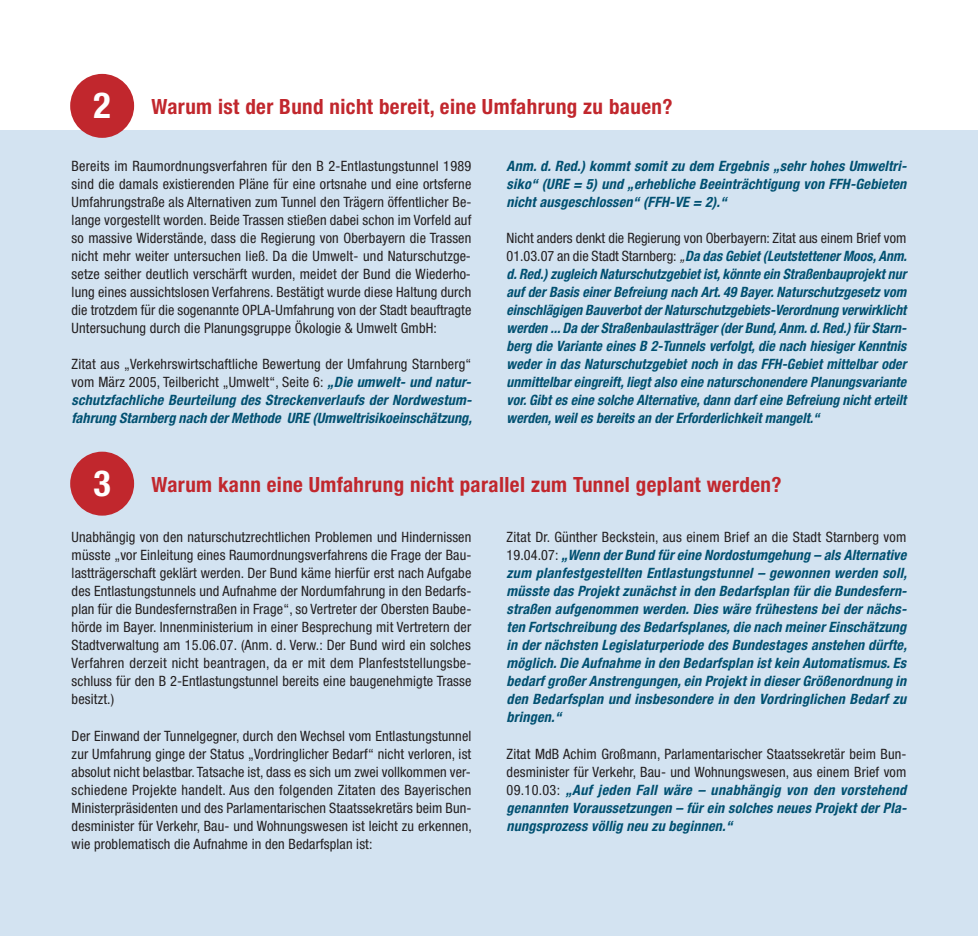
<style>
.page{position:relative;width:978px;height:936px;background:#fff}
.page>*{position:absolute;margin:0;border:0;box-sizing:border-box;transform-origin:0 0}
.t1{font:700 condensed 21px "Helvetica Neue";letter-spacing:.02em;color:#c1272d}
.t2{font:italic 700 condensed 14.25px/18px "Helvetica Neue LT";letter-spacing:.015em;color:#005071;text-align:justify}
.t3{font:condensed 14.25px/18px "Helvetica Neue LT";letter-spacing:.01em;color:#231f20;text-align:justify}
.s1{font-size:36px;color:#fff}
.s2{font-weight:400;font-style:normal;color:#231f20}
.s3{font-weight:400;color:#231f20}
</style>
<div class="page">
<div style="left:0;top:130px;width:978px;height:805px;background:#d3e3f1"></div>
<div style="left:70px;top:74px;width:64px;height:64px;background:#c1272d;border-radius:50%"></div>
<div style="left:70px;top:451px;width:64px;height:64px;background:#c1272d;border-radius:50%"></div>
<h1 class="t1" style="left:94px;top:99px;width:580px"><span class="s1">2</span> Warum ist der Bund nicht bereit, eine Umfahrung zu bauen?</h1>
<p class="t3" style="left:72px;top:158px;width:401px">Bereits im Raumordnungsverfahren für den B 2-Entlastungstunnel 1989 sind die damals existierenden Pläne für eine ortsnahe und eine ortsferne Umfahrungstraße als Alternativen zum Tunnel den Trägern öffentlicher Be&shy;lange vorgestellt worden. Beide Trassen stießen dabei schon im Vorfeld auf so massive Widerstände, dass die Regierung von Oberbayern die Trassen nicht mehr weiter untersuchen ließ. Da die Umwelt- und Naturschutzge&shy;setze seither deutlich verschärft wurden, meidet der Bund die Wiederho&shy;lung eines aussichtslosen Verfahrens. Bestätigt wurde diese Haltung durch die trotzdem für die sogenannte OPLA-Umfahrung von der Stadt beauftragte Untersuchung durch die Planungsgruppe Ökologie &amp; Umwelt GmbH:</p>
<p class="t2" style="left:72px;top:356px;width:402px"><span class="s2">Zitat aus „Verkehrswirtschaftliche Bewertung der Umfahrung Starnberg“ vom März 2005, Teilbericht „Umwelt“, Seite 6:</span> „Die umwelt- und natur&shy;schutzfachliche Beurteilung des Streckenverlaufs der Nordwestum&shy;fahrung Starnberg nach der Methode URE (Umweltrisikoeinschätzung,</p>
<p class="t2" style="left:507px;top:158px;width:402px">Anm. d. Red.) kommt somit zu dem Ergebnis „sehr hohes Umweltri&shy;siko“ (URE = 5) und „erhebliche Beeinträchtigung von FFH-Gebieten nicht ausgeschlossen“ (FFH-VE = 2).“</p>
<p class="t2" style="left:507px;top:230px;width:402px"><span class="s2">Nicht anders denkt die Regierung von Oberbayern: Zitat aus einem Brief vom 01.03.07 an die Stadt Starnberg:</span> <span class="s3">„</span>Da das Gebiet (Leutstettener Moos, Anm. d. Red.) zugleich Naturschutzgebiet ist, könnte ein Straßenbauprojekt nur auf der Basis einer Befreiung nach Art. 49 Bayer. Naturschutzgesetz vom einschlägigen Bauverbot der Naturschutzgebiets-Verordnung verwirklicht werden ... Da der Straßenbaulastträger (der Bund, Anm. d. Red.) für Starn&shy;berg die Variante eines B 2-Tunnels verfolgt, die nach hiesiger Kenntnis weder in das Naturschutzgebiet noch in das FFH-Gebiet mittelbar oder unmittelbar eingreift, liegt also eine naturschonendere Planungsvariante vor. Gibt es eine solche Alternative, dann darf eine Befreiung nicht erteilt werden, weil es bereits an der Erforderlichkeit mangelt.“</p>
<h1 class="t1" style="left:94px;top:477px;width:689px"><span class="s1">3</span> Warum kann eine Umfahrung nicht parallel zum Tunnel geplant werden?</h1>
<p class="t2" style="left:507px;top:529px;width:402px"><span class="s2">Zitat Dr. Günther Beckstein, aus einem Brief an die Stadt Starnberg vom 19.04.07:</span> „Wenn der Bund für eine Nordostumgehung – als Alternative zum planfestgestellten Entlastungstunnel – gewonnen werden soll, müsste das Projekt zunächst in den Bedarfsplan für die Bundesfern&shy;straßen aufgenommen werden. Dies wäre frühestens bei der nächs&shy;ten Fortschreibung des Bedarfsplanes, die nach meiner Einschätzung in der nächsten Legislaturperiode des Bundestages anstehen dürfte, möglich. Die Aufnahme in den Bedarfsplan ist kein Automatismus. Es bedarf großer Anstrengungen, ein Projekt in dieser Größenordnung in den Bedarfsplan und insbesondere in den Vordringlichen Bedarf zu bringen.“</p>
<p class="t2" style="left:507px;top:745px;width:402px"><span class="s2">Zitat MdB Achim Großmann, Parlamentarischer Staatssekretär beim Bun&shy;desminister für Verkehr, Bau- und Wohnungswesen, aus einem Brief vom 09.10.03:</span> „Auf jeden Fall wäre – unabhängig von den vorstehend genannten Voraussetzungen – für ein solches neues Projekt der Pla&shy;nungsprozess völlig neu zu beginnen.“</p>
<p class="t3" style="left:72px;top:529px;width:401px">Unabhängig von den naturschutzrechtlichen Problemen und Hindernissen müsste „vor Einleitung eines Raumordnungsverfahrens die Frage der Bau&shy;lastträgerschaft geklärt werden. Der Bund käme hierfür erst nach Aufgabe des Entlastungstunnels und Aufnahme der Nordumfahrung in den Bedarfs&shy;plan für die Bundesfernstraßen in Frage“, so Vertreter der Obersten Baube&shy;hörde im Bayer. Innenministerium in einer Besprechung mit Vertretern der Stadtverwaltung am 15.06.07. (Anm. d. Verw.: Der Bund wird ein solches Verfahren derzeit nicht beantragen, da er mit dem Planfeststellungsbe&shy;schluss für den B 2-Entlastungstunnel bereits eine baugenehmigte Trasse besitzt.)</p>
<p class="t3" style="left:72px;top:727px;width:402px">Der Einwand der Tunnelgegner, durch den Wechsel vom Entlastungstunnel zur Umfahrung ginge der Status „Vordringlicher Bedarf“ nicht verloren, ist absolut nicht belastbar. Tatsache ist, dass es sich um zwei vollkommen ver&shy;schiedene Projekte handelt. Aus den folgenden Zitaten des Bayerischen Ministerpräsidenten und des Parlamentarischen Staatssekretärs beim Bun&shy;desminister für Verkehr, Bau- und Wohnungswesen ist leicht zu erkennen, wie problematisch die Aufnahme in den Bedarfsplan ist:</p>
</div>
